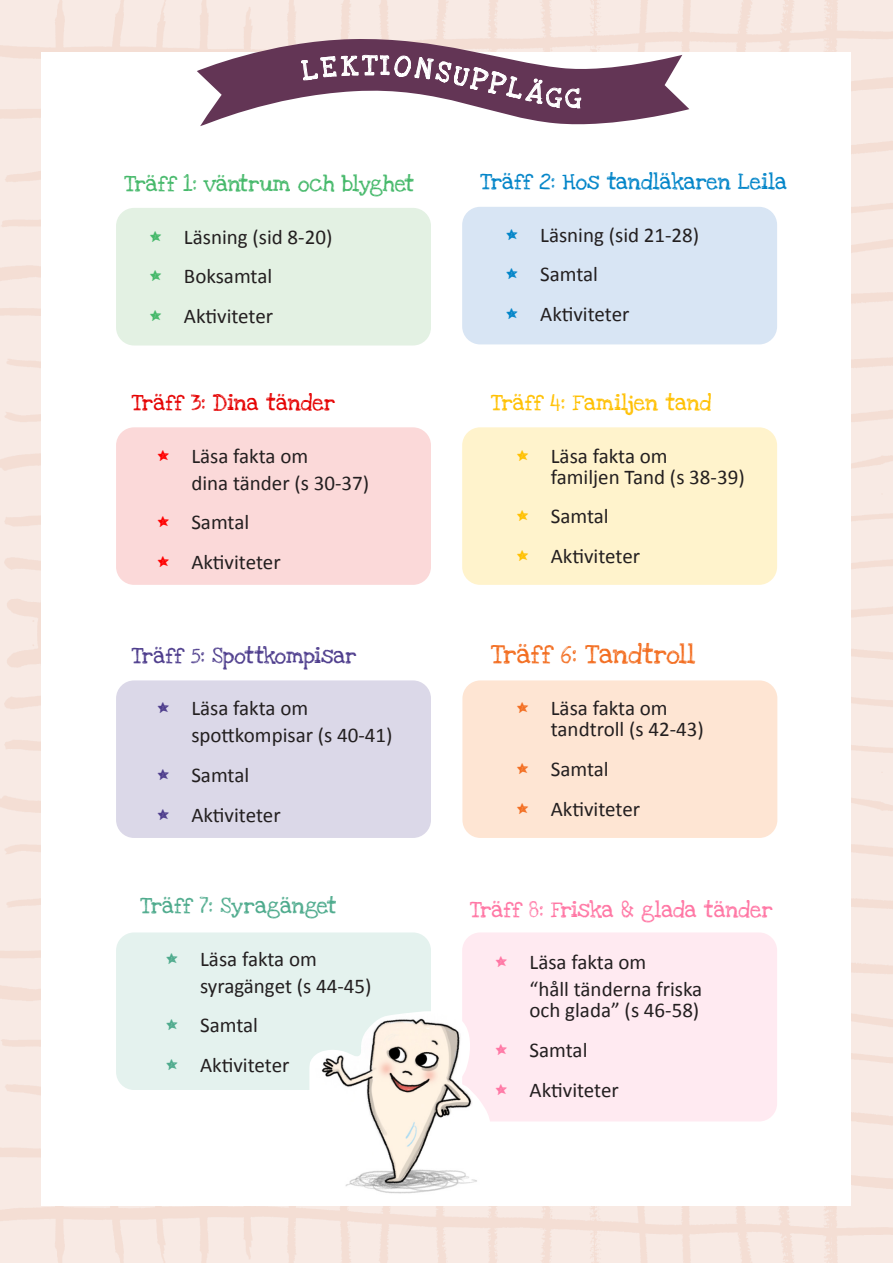
<style>
.page{position:relative;width:893px;height:1263px;background:#fff}
.page>*{position:absolute;margin:0;border:0;box-sizing:border-box;transform-origin:0 0}
.t1{font:21px/27px "Calibri";color:#231f20}
.faktarubrik{font:20.85px "Love Ya Like A Sister";color:#fff}
.Underrubrik_lista{font:19.5px "Love Ya Like A Sister";color:#f36e21}
.Underrubrik_lista-2{font:16.5px "Love Ya Like A Sister";color:#0084c8}
.Underrubrik_lista-3{font:16.5px "Love Ya Like A Sister";color:#ff76a4}
.Underrubrik_lista-4{font:16.5px "Love Ya Like A Sister";color:#44b869}
.Underrubrik_lista-5{font:16.5px "Love Ya Like A Sister";color:#4d3c8c}
.Underrubrik_lista-6{font:16.5px "Love Ya Like A Sister";color:#ffc000}
.Underrubrik_lista-7{font:16.5px "Love Ya Like A Sister";color:#e50000}
.Underrubrik_lista-8{font:16.5px "Love Ya Like A Sister";color:#4daa8c}
.s1{font-family:"Love Ya Like A Sister";font-size:15px;color:#44b869}
.s2{font-family:"Love Ya Like A Sister";font-size:15px;color:#f00}
.s3{font-family:"Love Ya Like A Sister";font-size:15px;color:#4d3c8c}
.s4{font-family:"Love Ya Like A Sister";font-size:15px;color:#4daa8c}
.s5{font-family:"Love Ya Like A Sister";font-size:15px;color:#0084c8}
.s6{font-family:"Love Ya Like A Sister";font-size:15px;color:#ffc000}
.s7{font-family:"Love Ya Like A Sister";font-size:15px;color:#f36e21}
.s8{font-family:"Love Ya Like A Sister";font-size:15px;color:#ff76a4}
</style>
<div class="page">
<img style="left:0;top:0;width:893px;height:1263px">
<div style="left:42px;top:52px;width:809px;height:1153px;background:#fff"></div>
<div style="left:116px;top:208px;width:315px;height:137px;background:#e3f1e3;border-radius:18px"></div>
<div style="left:116px;top:427px;width:315px;height:158px;background:#fbd9d9;border-radius:18px"></div>
<div style="left:116px;top:680px;width:315px;height:158px;background:#dbd8e8;border-radius:18px"></div>
<div style="left:116px;top:932px;width:315px;height:158px;background:#e4f2ee;border-radius:18px"></div>
<div style="left:462px;top:932px;width:315px;height:189px;background:#ffeaf1;border-radius:18px"></div>
<div style="left:462px;top:207px;width:315px;height:137px;background:#d8e5f4;border-radius:18px"></div>
<div style="left:462px;top:427px;width:315px;height:158px;background:#fff3cc;border-radius:18px"></div>
<div style="left:462px;top:680px;width:315px;height:158px;background:#fee5d3;border-radius:18px"></div>
<img style="left:309px;top:1011px;width:182px;height:183px">
<svg style="left:197px;top:37px;width:492px;height:89px"></svg>
<svg style="left:301px;top:56px;width:57px;height:24px"></svg>
<svg style="left:380px;top:55px;width:201px;height:53px"></svg>
<p class="faktarubrik" style="left:363px;top:48px;width:14px">T</p>
<p class="Underrubrik_lista-4" style="left:124px;top:170px;width:292px">Träff 1: väntrum och blyghet</p>
<p class="t1" style="left:150px;top:223px;width:184px"><span class="s1">*</span> Läsning (sid 8-20)</p>
<p class="t1" style="left:150px;top:262px;width:124px"><span class="s1">*</span> Boksamtal</p>
<p class="t1" style="left:150px;top:302px;width:125px"><span class="s1">*</span> Aktiviteter</p>
<p class="Underrubrik_lista-7" style="left:132px;top:389px;width:205px">Träff 3: Dina tänder</p>
<p class="t1" style="left:191px;top:442px;width:179px;text-indent:-34px"><span class="s2">*</span> Läsa fakta om<br>dina tänder (s 30-37)</p>
<p class="t1" style="left:157px;top:508px;width:93px"><span class="s2">*</span> Samtal</p>
<p class="t1" style="left:157px;top:548px;width:125px"><span class="s2">*</span> Aktiviteter</p>
<p class="Underrubrik_lista-5" style="left:132px;top:642px;width:226px">Träff 5: Spottkompisar</p>
<p class="t1" style="left:191px;top:694px;width:203px;text-indent:-34px"><span class="s3">*</span> Läsa fakta om spottkompisar (s 40-41)</p>
<p class="t1" style="left:157px;top:761px;width:93px"><span class="s3">*</span> Samtal</p>
<p class="t1" style="left:157px;top:801px;width:125px"><span class="s3">*</span> Aktiviteter</p>
<p class="Underrubrik_lista-8" style="left:141px;top:892px;width:198px">Träff 7: Syragänget</p>
<p class="t1" style="left:200px;top:944px;width:173px;text-indent:-34px"><span class="s4">*</span> Läsa fakta om syragänget (s 44-45)</p>
<p class="t1" style="left:166px;top:1011px;width:93px"><span class="s4">*</span> Samtal</p>
<p class="t1" style="left:166px;top:1051px;width:125px"><span class="s4">*</span> Aktiviteter</p>
<p class="Underrubrik_lista-2" style="left:481px;top:168px;width:308px">Träff 2: Hos tandläkaren Leila</p>
<p class="t1" style="left:506px;top:220px;width:195px"><span class="s5">*</span> Läsning (sid 21-28)</p>
<p class="t1" style="left:506px;top:260px;width:93px"><span class="s5">*</span> Samtal</p>
<p class="t1" style="left:506px;top:300px;width:125px"><span class="s5">*</span> Aktiviteter</p>
<p class="Underrubrik_lista-6" style="left:491px;top:389px;width:222px">Träff 4: Familjen tand</p>
<p class="t1" style="left:551px;top:445px;width:195px;line-height:21px;text-indent:-34px"><span class="s6">*</span> Läsa fakta om<br>familjen Tand (s 38-39)</p>
<p class="t1" style="left:517px;top:502px;width:93px"><span class="s6">*</span> Samtal</p>
<p class="t1" style="left:517px;top:542px;width:125px"><span class="s6">*</span> Aktiviteter</p>
<p class="Underrubrik_lista" style="left:491px;top:638px;width:206px">Träff 6: Tandtroll</p>
<p class="t1" style="left:551px;top:697px;width:155px;line-height:21px;text-indent:-34px"><span class="s7">*</span> Läsa fakta om tandtroll (s 42-43)</p>
<p class="t1" style="left:517px;top:755px;width:93px"><span class="s7">*</span> Samtal</p>
<p class="t1" style="left:517px;top:795px;width:125px"><span class="s7">*</span> Aktiviteter</p>
<p class="Underrubrik_lista-3" style="left:470px;top:896px;width:304px">Träff 8: Friska &amp; glada tänder</p>
<p class="t1" style="left:530px;top:948px;width:174px;text-indent:-34px"><span class="s8">*</span> Läsa fakta om<br>“håll tänderna friska</p>
<p class="t1" style="left:530px;top:996px;width:171px">och glada” (s 46-58)</p>
<p class="t1" style="left:495px;top:1036px;width:93px"><span class="s8">*</span> Samtal</p>
<p class="t1" style="left:495px;top:1076px;width:125px"><span class="s8">*</span> Aktiviteter</p>
</div>
